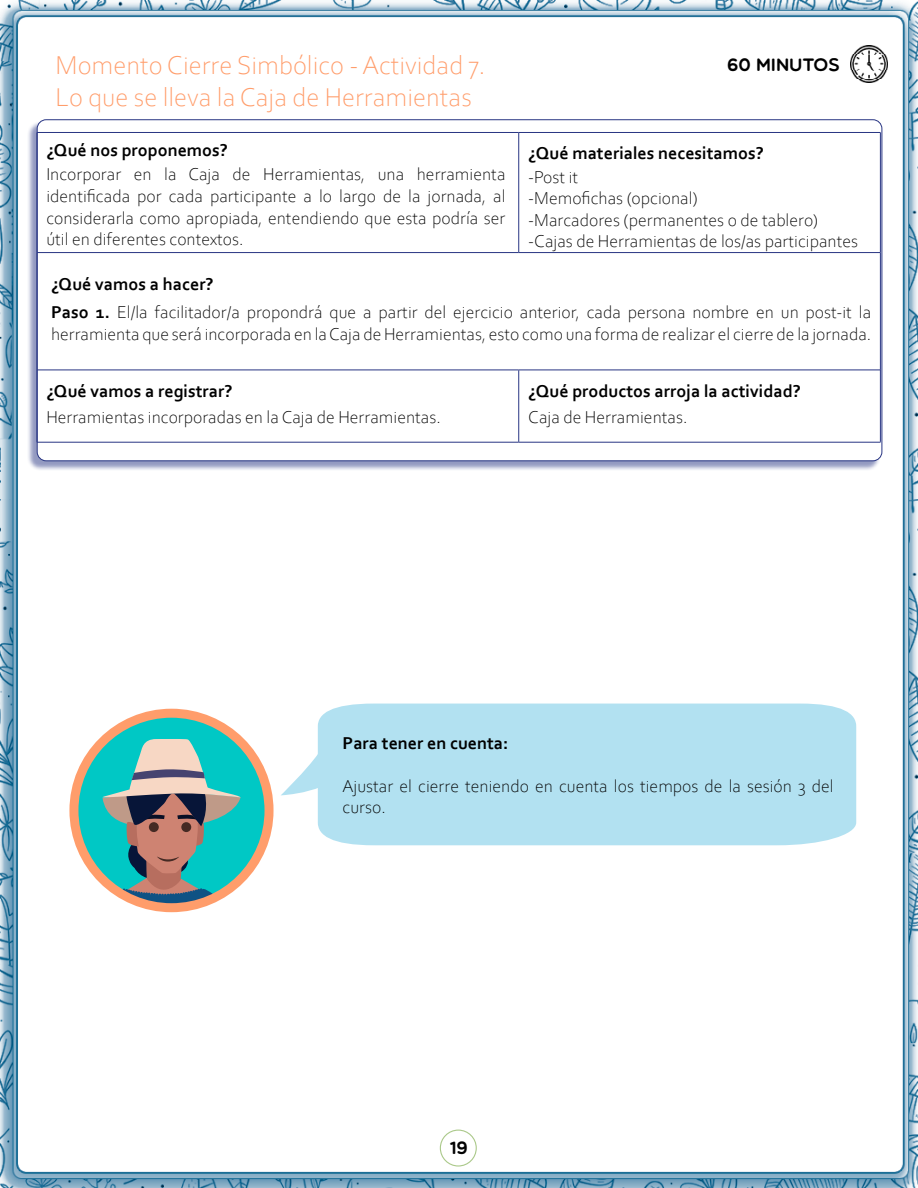
<style>
.page{position:relative;width:918px;height:1188px;background:#fff}
.page>*{position:absolute;margin:0;border:0;box-sizing:border-box;transform-origin:0 0}
.t1{font:300 27px/32.4px "Corbel";color:#ff9d6b}
.t2{font:300 18px/21.6px "Corbel";color:#000}
.t3{font:700 18px "Corbel";color:#000}
.t4{font:18px "Multicolore";color:#000}
.s1{font-weight:700}
</style>
<div class="page">
<img style="left:0;top:0;width:918px;height:1188px">
<div style="left:318px;top:704px;width:538px;height:141px;background:#b2e1f1"></div>
<svg style="left:281px;top:752px;width:68px;height:43px"></svg>
<svg style="left:74px;top:713px;width:195px;height:195px;background:#33bfb2"></svg>
<svg style="left:91px;top:739px;width:150px;height:169px;background:#68a6a1"></svg>
<div style="left:69px;top:709px;width:205px;height:203px;border:9px solid #ff9d6b;border-radius:50%"></div>
<div style="left:27px;top:121px;width:853px;height:350px;background:#283583;opacity:.5"></div>
<div style="left:37px;top:120px;width:845px;height:341px;background:#fff;border-radius:9px"></div>
<hr style="left:37px;top:132px;width:482px;height:1px;background:#283583">
<hr style="left:519px;top:132px;width:362px;height:1px;background:#283583">
<hr style="left:518px;top:133px;width:1px;height:119px;background:#283583">
<hr style="left:37px;top:252px;width:482px;height:1px;background:#283583">
<hr style="left:519px;top:252px;width:361px;height:1px;background:#283583">
<hr style="left:37px;top:370px;width:482px;height:1px;background:#283583">
<hr style="left:519px;top:370px;width:361px;height:1px;background:#283583">
<hr style="left:37px;top:442px;width:482px;height:1px;background:#283583">
<hr style="left:519px;top:442px;width:362px;height:1px;background:#283583">
<hr style="left:37px;top:133px;width:1px;height:120px;background:#283583">
<hr style="left:880px;top:133px;width:1px;height:120px;background:#283583">
<hr style="left:37px;top:253px;width:1px;height:117px;background:#283583">
<hr style="left:880px;top:253px;width:1px;height:117px;background:#283583">
<hr style="left:37px;top:370px;width:1px;height:72px;background:#283583">
<hr style="left:518px;top:370px;width:1px;height:72px;background:#283583">
<hr style="left:880px;top:370px;width:1px;height:72px;background:#283583">
<img style="left:851px;top:46px;width:37px;height:37px">
<div style="left:440px;top:1130px;width:36px;height:36px;background:#fff;border-radius:50%"></div>
<div style="left:440px;top:1130px;width:37px;height:37px;border:1px solid #abc98a;border-radius:50%"></div>
<h1 class="t1" style="left:56px;top:47px;width:431px">Momento Cierre Simbólico - Actividad 7.<br>Lo que se lleva la Caja de Herramientas</h1>
<p class="t3" style="left:46px;top:139px;width:183px">¿Qué nos proponemos?</p>
<p class="t2" style="left:46px;top:163px;width:461px;text-align:justify">Incorporar en la Caja de Herramientas, una herramienta identificada por cada participante a lo largo de la jornada, al considerarla como apropiada, entendiendo que esta podría ser útil en diferentes contextos.</p>
<p class="t4" style="left:727px;top:54px;width:114px">60 MINUTOS</p>
<p class="t3" style="left:528px;top:142px;width:237px">¿Qué materiales necesitamos?</p>
<p class="t2" style="left:528px;top:165px;width:331px">-Post it<br>-Memofichas (opcional)<br>-Marcadores (permanentes o de tablero) -Cajas de Herramientas de los/as participantes</p>
<p class="t2" style="left:51px;top:269px;width:822px;line-height:28.5px"><span class="s1">¿Qué vamos a hacer?<br>Paso 1.</span> El/la facilitador/a propondrá que a partir del ejercicio anterior, cada persona nombre en un post-it la</p>
<p class="t2" style="left:51px;top:322px;width:822px">herramienta que será incorporada en la Caja de Herramientas, esto como una forma de realizar el cierre de la jornada.</p>
<p class="t3" style="left:46px;top:380px;width:188px">¿Qué vamos a registrar?</p>
<p class="t3" style="left:528px;top:380px;width:274px">¿Qué productos arroja la actividad?</p>
<p class="t2" style="left:46px;top:406px;width:396px">Herramientas incorporadas en la Caja de Herramientas.</p>
<p class="t2" style="left:528px;top:406px;width:161px">Caja de Herramientas.</p>
<p class="t3" style="left:343px;top:732px;width:167px">Para tener en cuenta:</p>
<p class="t2" style="left:343px;top:774px;width:493px">Ajustar el cierre teniendo en cuenta los tiempos de la sesión 3 del curso.</p>
<p class="t4" style="left:450px;top:1137px;width:20px">19</p>
</div>
